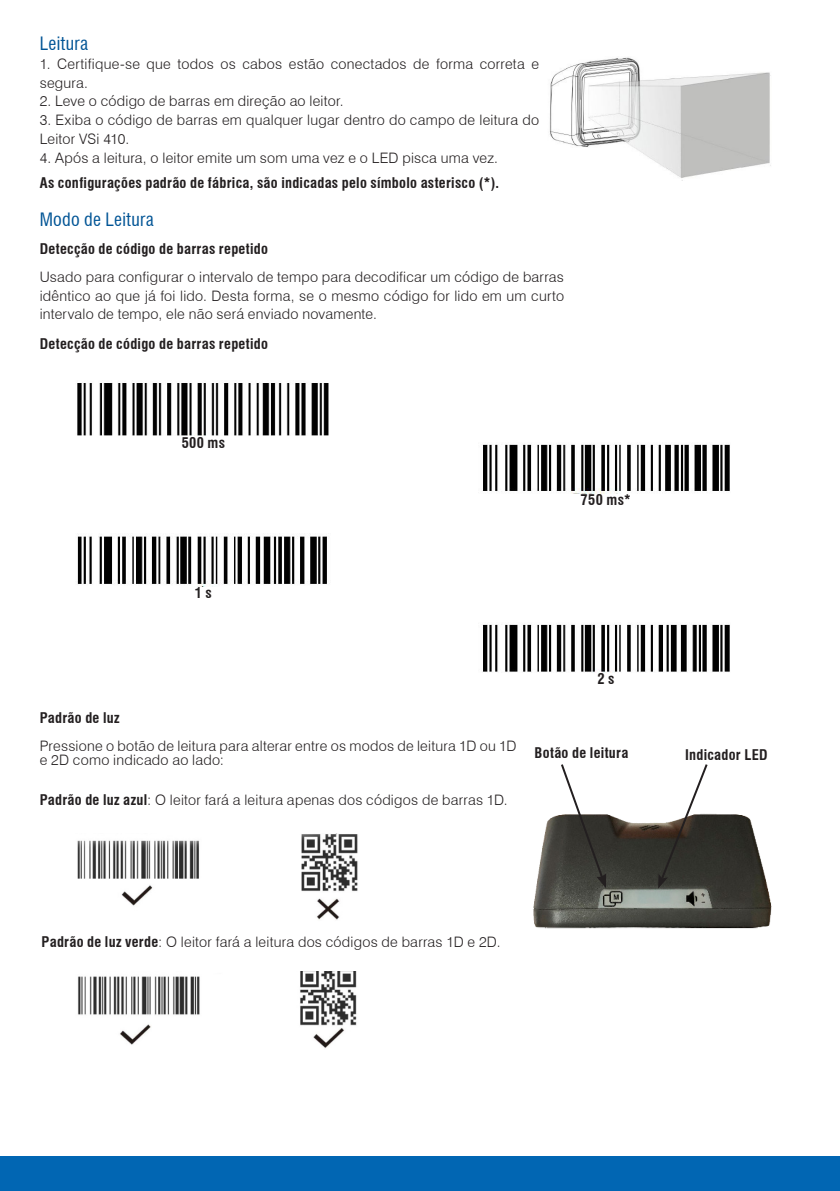
<style>
.page{position:relative;width:840px;height:1191px;background:#fff}
.page>*{position:absolute;margin:0;border:0;box-sizing:border-box;transform-origin:0 0}
.SuperTítulo{font:condensed 18px "Swiss 721 BT";letter-spacing:.015em;color:#005495}
.Normal_-_cópia{font:300 14.4px/18.8px "Swiss 721 BT";letter-spacing:.015em;color:#231f20}
.Normal_-_cópia-2{font:700 condensed 14.4px "Swiss 721 BT";letter-spacing:.02em;color:#231f20}
.s1{font-weight:700;font-stretch:condensed}
</style>
<div class="page">
<img style="left:549px;top:57px;width:222px;height:121px">
<div style="left:0;top:1157px;width:839px;height:34px;background:#0166b3"></div>
<img style="left:77px;top:833px;width:281px;height:87px">
<img style="left:77px;top:971px;width:280px;height:78px">
<img style="left:77px;top:534px;width:250px;height:52px">
<img style="left:482px;top:624px;width:248px;height:48px">
<img style="left:77px;top:383px;width:252px;height:52px">
<img style="left:482px;top:444px;width:248px;height:49px">
<img style="left:533px;top:813px;width:239px;height:116px">
<svg style="left:559px;top:764px;width:46px;height:124px"></svg>
<svg style="left:657px;top:764px;width:51px;height:124px"></svg>
<p class="SuperTítulo" style="left:40px;top:33px;width:50px">Leitura</p>
<p class="Normal_-_cópia" style="left:40px;top:54px;width:500px">1. Certifique-se que todos os cabos estão conectados de forma correta e segura.</p>
<p class="Normal_-_cópia" style="left:40px;top:92px;width:305px">2. Leve o código de barras em direção ao leitor.</p>
<p class="Normal_-_cópia" style="left:40px;top:111px;width:500px">3. Exiba o código de barras em qualquer lugar dentro do campo de leitura do<br>Leitor VSi 410.</p>
<p class="Normal_-_cópia" style="left:40px;top:148px;width:459px">4. Após a leitura, o leitor emite um som uma vez e o LED pisca uma vez.</p>
<p class="Normal_-_cópia-2" style="left:40px;top:174px;width:460px">As configurações padrão de fábrica, são indicadas pelo símbolo asterisco (*).</p>
<p class="SuperTítulo" style="left:40px;top:209px;width:116px">Modo de Leitura</p>
<p class="Normal_-_cópia-2" style="left:40px;top:240px;width:230px">Detecção de código de barras repetido</p>
<p class="Normal_-_cópia" style="left:40px;top:268px;width:525px;text-align:justify">Usado para configurar o intervalo de tempo para decodificar um código de barras idêntico ao que já foi lido. Desta forma, se o mesmo código for lido em um curto intervalo de tempo, ele não será enviado novamente.</p>
<p class="Normal_-_cópia-2" style="left:40px;top:335px;width:230px">Detecção de código de barras repetido</p>
<p class="Normal_-_cópia-2" style="left:182px;top:434px;width:45px">500 ms</p>
<p class="Normal_-_cópia-2" style="left:580px;top:491px;width:52px">750 ms*</p>
<p class="Normal_-_cópia-2" style="left:195px;top:584px;width:19px">1 s</p>
<p class="Normal_-_cópia-2" style="left:40px;top:709px;width:81px">Padrão de luz</p>
<p class="Normal_-_cópia" style="left:40px;top:738px;width:478px;line-height:14px">Pressione o botão de leitura para alterar entre os modos de leitura 1D ou 1D e 2D como indicado ao lado:</p>
<p class="Normal_-_cópia" style="left:40px;top:790px;width:469px"><span class="s1">Padrão de luz azul</span>: O leitor fará a leitura apenas dos códigos de barras 1D.</p>
<p class="Normal_-_cópia-2" style="left:597px;top:669px;width:19px">2 s</p>
<p class="Normal_-_cópia-2" style="left:534px;top:744px;width:95px">Botão de leitura</p>
<p class="Normal_-_cópia-2" style="left:684px;top:745px;width:84px">Indicador LED</p>
<p class="Normal_-_cópia" style="left:42px;top:932px;width:460px"><span class="s1">Padrão de luz verde</span>: O leitor fará a leitura dos códigos de barras 1D e 2D.</p>
</div>
